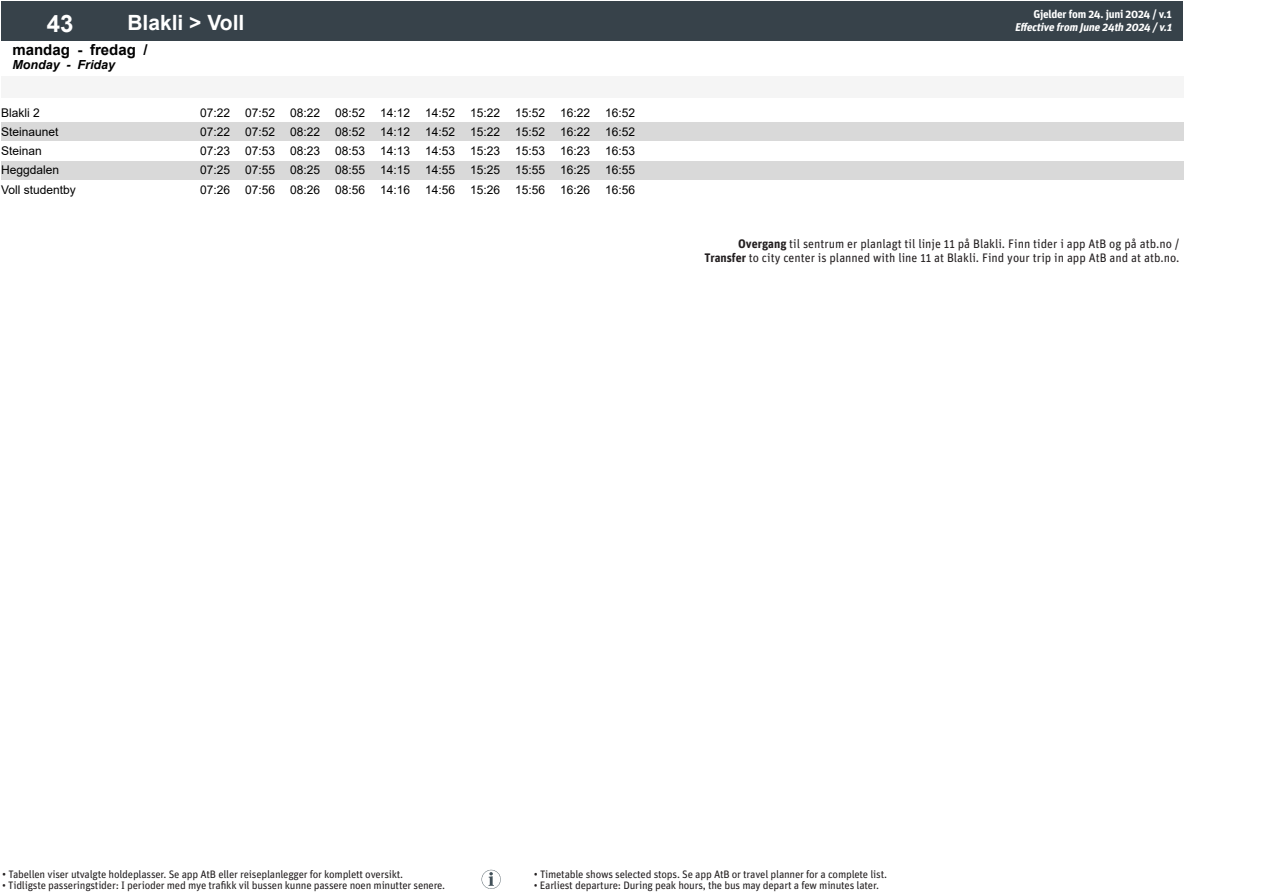
<style>
.page{position:relative;width:1263px;height:893px;background:#fff}
.page>*{position:absolute;margin:0;border:0;box-sizing:border-box;transform-origin:0 0}
.t1{font:700 24px "Arial";color:#fff}
.t2{font:700 21px "Arial";color:#fff}
.t3{font:700 15px "Arial";color:#000}
.t4{font:italic 700 12.45px "Arial";color:#000}
.t5{font:12.3px "Unit Pro";color:#231f20}
.t6{font:12px "Arial";color:#000}
.t7{font:italic 700 11.25px "Unit Pro";color:#fff}
.t8{font:700 11.25px "Unit Pro";letter-spacing:-.02em;color:#fff}
.t9{font:10.8px "Unit Pro";letter-spacing:-.02em;color:#231f20}
.s1{font-weight:700}
.s2{font-size:11.25px}
</style>
<div class="page">
<div style="left:1px;top:77px;width:191px;height:21px;background:#f5f5f5"></div>
<div style="left:192px;top:77px;width:46px;height:21px;background:#f5f5f5"></div>
<div style="left:238px;top:77px;width:45px;height:21px;background:#f5f5f5"></div>
<div style="left:283px;top:77px;width:45px;height:21px;background:#f5f5f5"></div>
<div style="left:328px;top:77px;width:45px;height:21px;background:#f5f5f5"></div>
<div style="left:373px;top:77px;width:45px;height:21px;background:#f5f5f5"></div>
<div style="left:418px;top:77px;width:45px;height:21px;background:#f5f5f5"></div>
<div style="left:463px;top:77px;width:45px;height:21px;background:#f5f5f5"></div>
<div style="left:508px;top:77px;width:45px;height:21px;background:#f5f5f5"></div>
<div style="left:553px;top:77px;width:45px;height:21px;background:#f5f5f5"></div>
<div style="left:598px;top:77px;width:45px;height:21px;background:#f5f5f5"></div>
<div style="left:643px;top:77px;width:45px;height:21px;background:#f5f5f5"></div>
<div style="left:688px;top:77px;width:45px;height:21px;background:#f5f5f5"></div>
<div style="left:733px;top:77px;width:45px;height:21px;background:#f5f5f5"></div>
<div style="left:778px;top:77px;width:45px;height:21px;background:#f5f5f5"></div>
<div style="left:823px;top:77px;width:45px;height:21px;background:#f5f5f5"></div>
<div style="left:868px;top:77px;width:45px;height:21px;background:#f5f5f5"></div>
<div style="left:913px;top:77px;width:45px;height:21px;background:#f5f5f5"></div>
<div style="left:958px;top:77px;width:45px;height:21px;background:#f5f5f5"></div>
<div style="left:1003px;top:77px;width:45px;height:21px;background:#f5f5f5"></div>
<div style="left:1048px;top:77px;width:45px;height:21px;background:#f5f5f5"></div>
<div style="left:1093px;top:77px;width:45px;height:21px;background:#f5f5f5"></div>
<div style="left:1138px;top:77px;width:45px;height:21px;background:#f5f5f5"></div>
<div style="left:1px;top:1px;width:118px;height:40px;background:#37424a"></div>
<div style="left:119px;top:1px;width:1064px;height:40px;background:#37424a"></div>
<div style="left:1px;top:123px;width:1182px;height:19px;background:#d9d9d9"></div>
<div style="left:1px;top:161px;width:1182px;height:19px;background:#d9d9d9"></div>
<svg style="left:482px;top:870px;width:19px;height:19px"></svg>
<p class="t1" style="left:47px;top:6px;width:28px">43</p>
<p class="t2" style="left:127px;top:8px;width:118px">Blakli &gt; Voll</p>
<p class="t3" style="left:12px;top:39px;width:137px">mandag - fredag /</p>
<p class="t4" style="left:12px;top:56px;width:104px">Monday - Friday</p>
<p class="t6" style="left:1px;top:105px;width:40px">Blakli 2</p>
<p class="t6" style="left:200px;top:105px;width:32px">07:22</p>
<p class="t6" style="left:245px;top:105px;width:32px">07:52</p>
<p class="t6" style="left:290px;top:105px;width:32px">08:22</p>
<p class="t6" style="left:335px;top:105px;width:122px">08:52 14:12 14:52</p>
<p class="t6" style="left:470px;top:105px;width:32px">15:22</p>
<p class="t6" style="left:515px;top:105px;width:122px">15:52 16:22 16:52</p>
<p class="t6" style="left:1px;top:124px;width:59px">Steinaunet</p>
<p class="t6" style="left:200px;top:124px;width:32px">07:22</p>
<p class="t6" style="left:245px;top:124px;width:32px">07:52</p>
<p class="t6" style="left:290px;top:124px;width:32px">08:22</p>
<p class="t6" style="left:335px;top:124px;width:122px">08:52 14:12 14:52</p>
<p class="t6" style="left:470px;top:124px;width:32px">15:22</p>
<p class="t6" style="left:515px;top:124px;width:122px">15:52 16:22 16:52</p>
<p class="t6" style="left:1px;top:143px;width:42px">Steinan</p>
<p class="t6" style="left:200px;top:143px;width:32px">07:23</p>
<p class="t6" style="left:245px;top:143px;width:32px">07:53</p>
<p class="t6" style="left:290px;top:143px;width:32px">08:23</p>
<p class="t6" style="left:335px;top:143px;width:32px">08:53</p>
<p class="t6" style="left:380px;top:143px;width:32px">14:13</p>
<p class="t6" style="left:425px;top:143px;width:32px">14:53</p>
<p class="t6" style="left:470px;top:143px;width:32px">15:23</p>
<p class="t6" style="left:515px;top:143px;width:32px">15:53</p>
<p class="t6" style="left:560px;top:143px;width:32px">16:23</p>
<p class="t6" style="left:605px;top:143px;width:32px">16:53</p>
<p class="t6" style="left:1px;top:162px;width:60px">Heggdalen</p>
<p class="t6" style="left:200px;top:162px;width:32px">07:25</p>
<p class="t6" style="left:245px;top:162px;width:32px">07:55</p>
<p class="t6" style="left:290px;top:162px;width:32px">08:25</p>
<p class="t6" style="left:335px;top:162px;width:32px">08:55</p>
<p class="t6" style="left:380px;top:162px;width:32px">14:15</p>
<p class="t6" style="left:425px;top:162px;width:32px">14:55</p>
<p class="t6" style="left:470px;top:162px;width:32px">15:25</p>
<p class="t6" style="left:515px;top:162px;width:32px">15:55</p>
<p class="t6" style="left:560px;top:162px;width:32px">16:25</p>
<p class="t6" style="left:605px;top:162px;width:32px">16:55</p>
<p class="t6" style="left:1px;top:181px;width:76px">Voll studentby</p>
<p class="t6" style="left:200px;top:181px;width:32px">07:26</p>
<p class="t6" style="left:245px;top:181px;width:32px">07:56</p>
<p class="t6" style="left:290px;top:181px;width:32px">08:26</p>
<p class="t6" style="left:335px;top:181px;width:122px">08:56 14:16 14:56</p>
<p class="t6" style="left:470px;top:181px;width:32px">15:26</p>
<p class="t6" style="left:515px;top:181px;width:122px">15:56 16:26 16:56</p>
<p class="t8" style="left:1033px;top:6px;width:140px">Gjelder fom 24. juni 2024 / v.1</p>
<p class="t7" style="left:1015px;top:19px;width:161px">Effective from J une 24th 2024 /v.1</p>
<p class="t5" style="left:738px;top:235px;width:443px"><span class="s1">Overgang</span> til sentrum er planlagt til linje 11 på Blakli. Finn tider i app AtB og på atb.no /</p>
<p class="t5" style="left:705px;top:249px;width:476px"><span class="s1">Transfer</span> to city center is planned with line 11 at Blakli. Find your trip in app AtB and at atb.no.</p>
<p class="t9" style="left:2px;top:866px;width:403px"><span class="s2">•</span> Tabellen viser utvalgte holdeplasser. Se app AtB eller reiseplanlegger for komplett oversikt.</p>
<p class="t9" style="left:2px;top:878px;width:445px">• Tidligste passeringstider: I perioder med mye trafikk vil bussen kunne passere noen minutter senere.</p>
<p class="t9" style="left:534px;top:866px;width:355px"><span class="s2">•</span> Timetable shows selected stops. Se app AtB or travel planner for a complete list.</p>
<p class="t9" style="left:534px;top:878px;width:347px">• Earliest departure: During peak hours, the bus may depart a few minutes later.</p>
</div>
